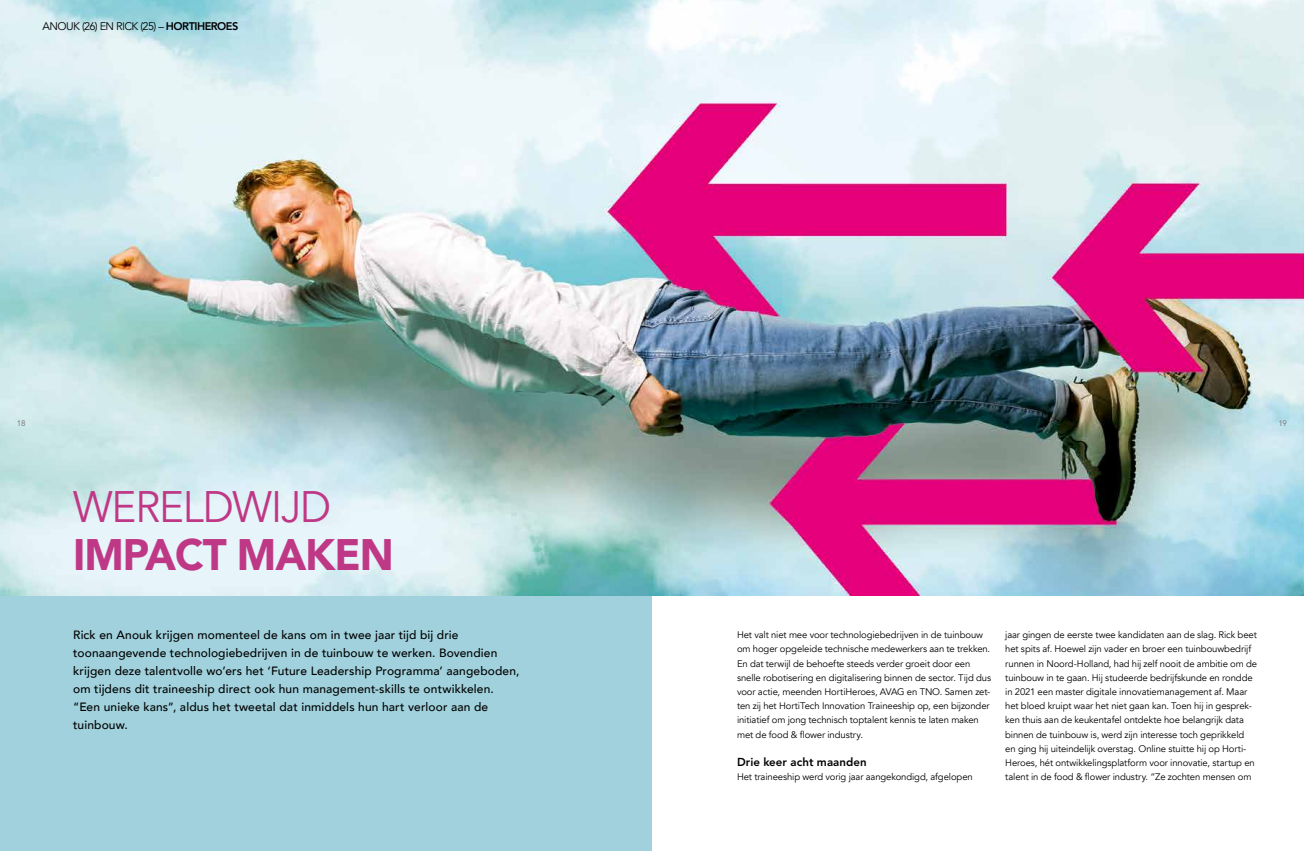
<style>
.page{position:relative;width:1304px;height:851px;background:#fff}
.page>*{position:absolute;margin:0;border:0;box-sizing:border-box;transform-origin:0 0}
.t1{font:900 44px "Avenir";letter-spacing:-.025em;color:#bf3886;scale:.95 1}
.t2{font:44px "Avenir";letter-spacing:-.025em;color:#bf3886;scale:.95 1}
.t3{font:500 12px/18px "Avenir";letter-spacing:.01em;color:#000}
.t4{font:800 11.5px "Avenir LT Std";letter-spacing:.005em;color:#000}
.t5{font:11px "Avenir LT Std";letter-spacing:-.05em;color:#000}
.t6{font:9.5px/14.2px "Avenir";letter-spacing:-.01em;color:#000}
.t7{font:8px "Avenir";color:#6e6e6e}
.s1{font-weight:800}
</style>
<div class="page">
<div style="left:0;top:595px;width:652px;height:255px;background:#a0d1dc"></div>
<img style="left:0;top:0;width:1304px;height:595px">
<p class="t5" style="left:43px;top:20px;width:197px">ANOUK (26) EN RICK (25) – <span class="s1">HORTIHEROES</span></p>
<p class="t7" style="left:17px;top:418px;width:10px">18</p>
<p class="t7" style="left:1278px;top:418px;width:10px">19</p>
<h1 class="t2" style="left:73px;top:480px;width:273px">WERELDWIJD</h1>
<h1 class="t1" style="left:73px;top:517px;width:339px">IMPACT MAKEN</h1>
<p class="t3" style="left:73px;top:625px;width:448px">Rick en Anouk krijgen momenteel de kans om in twee jaar tijd bij drie toonaangevende technologiebedrijven in de tuinbouw te werken. Bovendien krijgen deze talentvolle wo’ers het ‘Future Leadership Programma’ aangeboden, om tijdens dit traineeship direct ook hun management-skills te ontwikkelen. “Een unieke kans”, aldus het tweetal dat inmiddels hun hart verloor aan de tuinbouw.</p>
<p class="t6" style="left:737px;top:628px;width:256px">Het valt niet mee voor technologiebedrijven in de tuinbouw om hoger opgeleide technische medewerkers aan te trekken.<br>En dat terwijl de behoefte steeds verder groeit door een snelle robotisering en digitalisering binnen de sector. Tijd dus voor actie, meenden HortiHeroes, AVAG en TNO. Samen zet&shy;ten zij het HortiTech Innovation Traineeship op, een bijzonder initiatief om jong technisch toptalent kennis te laten maken met de food &amp; flower industry.</p>
<p class="t4" style="left:737px;top:755px;width:131px">Drie keer acht maanden</p>
<p class="t6" style="left:737px;top:769px;width:237px">Het traineeship werd vorig jaar aangekondigd, afgelopen</p>
<p class="t6" style="left:1005px;top:628px;width:253px">jaar gingen de eerste twee kandidaten aan de slag. Rick beet het spits af. Hoewel zijn vader en broer een tuinbouwbedrijf runnen in Noord-Holland, had hij zelf nooit de ambitie om de tuinbouw in te gaan. Hij studeerde bedrijfskunde en rondde in 2021 een master digitale innovatiemanagement af. Maar het bloed kruipt waar het niet gaan kan. Toen hij in gesprek&shy;ken thuis aan de keukentafel ontdekte hoe belangrijk data binnen de tuinbouw is, werd zijn interesse toch geprikkeld<br>en ging hij uiteindelijk overstag. Online stuitte hij op Horti-Heroes, hét ontwikkelingsplatform voor innovatie, startup en talent in de food &amp; flower industry. “Ze zochten mensen om</p>
</div>
